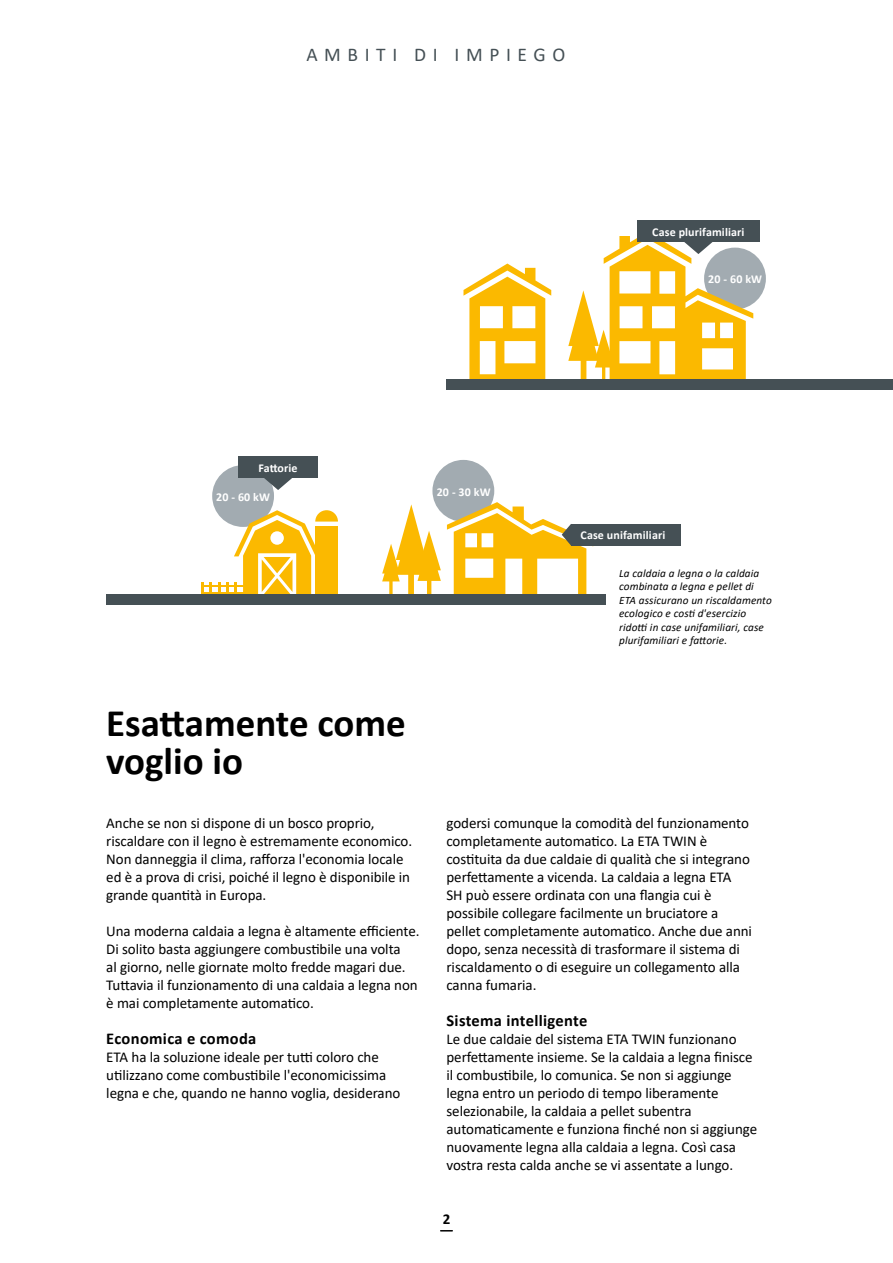
<style>
.page{position:relative;width:893px;height:1263px;background:#fff}
.page>*{position:absolute;margin:0;border:0;box-sizing:border-box;transform-origin:0 0}
.t1{font:700 39px/37.5px "Calibri";color:#000}
.t2{font:19.5px "Calibri";letter-spacing:.34em;color:#455055}
.t3{font:700 16.5px "Calibri";letter-spacing:.02em;color:#000}
.t4{font:15px/18px "Calibri";letter-spacing:-.005em;color:#000}
.t5{font:700 15px "Calibri";color:#000}
.t6{font:700 12px "Calibri";letter-spacing:.01em;color:#fff}
.t7{font:italic 11.25px/13.5px "Calibri";letter-spacing:.01em;color:#000}
</style>
<div class="page">
<div style="left:704px;top:248px;width:62px;height:61px;background:#a2abb1;border-radius:50%"></div>
<div style="left:432px;top:460px;width:62px;height:62px;background:#a2abb1;border-radius:50%"></div>
<div style="left:212px;top:465px;width:62px;height:62px;background:#a2abb1;border-radius:50%"></div>
<svg style="left:463px;top:264px;width:88px;height:115px"></svg>
<svg style="left:382px;top:504px;width:59px;height:90px"></svg>
<hr style="left:202px;top:592px;width:44px;height:2px;background:#fbb900">
<svg style="left:202px;top:582px;width:2px;height:10px"></svg>
<svg style="left:210px;top:582px;width:2px;height:10px"></svg>
<svg style="left:218px;top:582px;width:2px;height:10px"></svg>
<hr style="left:202px;top:585px;width:42px;height:2px;background:#fbb900">
<svg style="left:226px;top:510px;width:112px;height:84px"></svg>
<div style="left:106px;top:594px;width:500px;height:11px;background:#455055"></div>
<div style="left:446px;top:379px;width:447px;height:11px;background:#455055"></div>
<svg style="left:568px;top:236px;width:185px;height:143px"></svg>
<div style="left:637px;top:220px;width:123px;height:22px;background:#455055"></div>
<svg style="left:264px;top:478px;width:28px;height:12px"></svg>
<div style="left:238px;top:456px;width:80px;height:22px;background:#455055"></div>
<svg style="left:447px;top:502px;width:146px;height:92px"></svg>
<div style="left:571px;top:524px;width:109px;height:22px;background:#455055"></div>
<h2 class="t2" style="left:306px;top:41px;width:260px">AMBITI DI IMPIEGO</h2>
<p class="t6" style="left:652px;top:223px;width:94px">Case plurifamiliari</p>
<p class="t6" style="left:708px;top:271px;width:55px">20 - 60 kW</p>
<p class="t6" style="left:258px;top:459px;width:41px">Fattorie</p>
<p class="t6" style="left:216px;top:489px;width:55px">20 - 60 kW</p>
<p class="t6" style="left:437px;top:483px;width:55px">20 - 30 kW</p>
<h1 class="t1" style="left:106px;top:704px;width:301px">Esattamente come voglio io</h1>
<p class="t6" style="left:581px;top:527px;width:86px">Case unifamiliari</p>
<p class="t7" style="left:619px;top:566px;width:154px">La caldaia a legna o la caldaia combinata a legna e pellet di<br>ETA assicurano un riscaldamento ecologico e costi d'esercizio ridotti in case unifamiliari, case plurifamiliari e fattorie.</p>
<p class="t4" style="left:106px;top:814px;width:307px">Anche se non si dispone di un bosco proprio, riscaldare con il legno è estremamente economico.<br>Non danneggia il clima, rafforza l'economia locale ed è a prova di crisi, poiché il legno è disponibile in grande quantità in Europa.</p>
<p class="t4" style="left:106px;top:922px;width:315px">Una moderna caldaia a legna è altamente efficiente.<br>Di solito basta aggiungere combustibile una volta<br>al giorno, nelle giornate molto fredde magari due.<br>Tuttavia il funzionamento di una caldaia a legna non è mai completamente automatico.</p>
<p class="t3" style="left:106px;top:1027px;width:152px">Economica e comoda</p>
<p class="t4" style="left:106px;top:1048px;width:296px">ETA ha la soluzione ideale per tutti coloro che utilizzano come combustibile l'economicissima legna e che, quando ne hanno voglia, desiderano</p>
<p class="t4" style="left:446px;top:814px;width:307px">godersi comunque la comodità del funzionamento completamente automatico. La ETA TWIN è costituita da due caldaie di qualità che si integrano perfettamente a vicenda. La caldaia a legna ETA<br>SH può essere ordinata con una flangia cui è possibile collegare facilmente un bruciatore a pellet completamente automatico. Anche due anni dopo, senza necessità di trasformare il sistema di riscaldamento o di eseguire un collegamento alla canna fumaria.</p>
<p class="t3" style="left:446px;top:1009px;width:142px">Sistema intelligente</p>
<p class="t4" style="left:446px;top:1030px;width:312px">Le due caldaie del sistema ETA TWIN funzionano perfettamente insieme. Se la caldaia a legna finisce il combustibile, lo comunica. Se non si aggiunge legna entro un periodo di tempo liberamente selezionabile, la caldaia a pellet subentra automaticamente e funziona finché non si aggiunge nuovamente legna alla caldaia a legna. Così casa vostra resta calda anche se vi assentate a lungo.</p>
<p class="t5" style="left:443px;top:1208px;width:9px">2</p>
</div>
